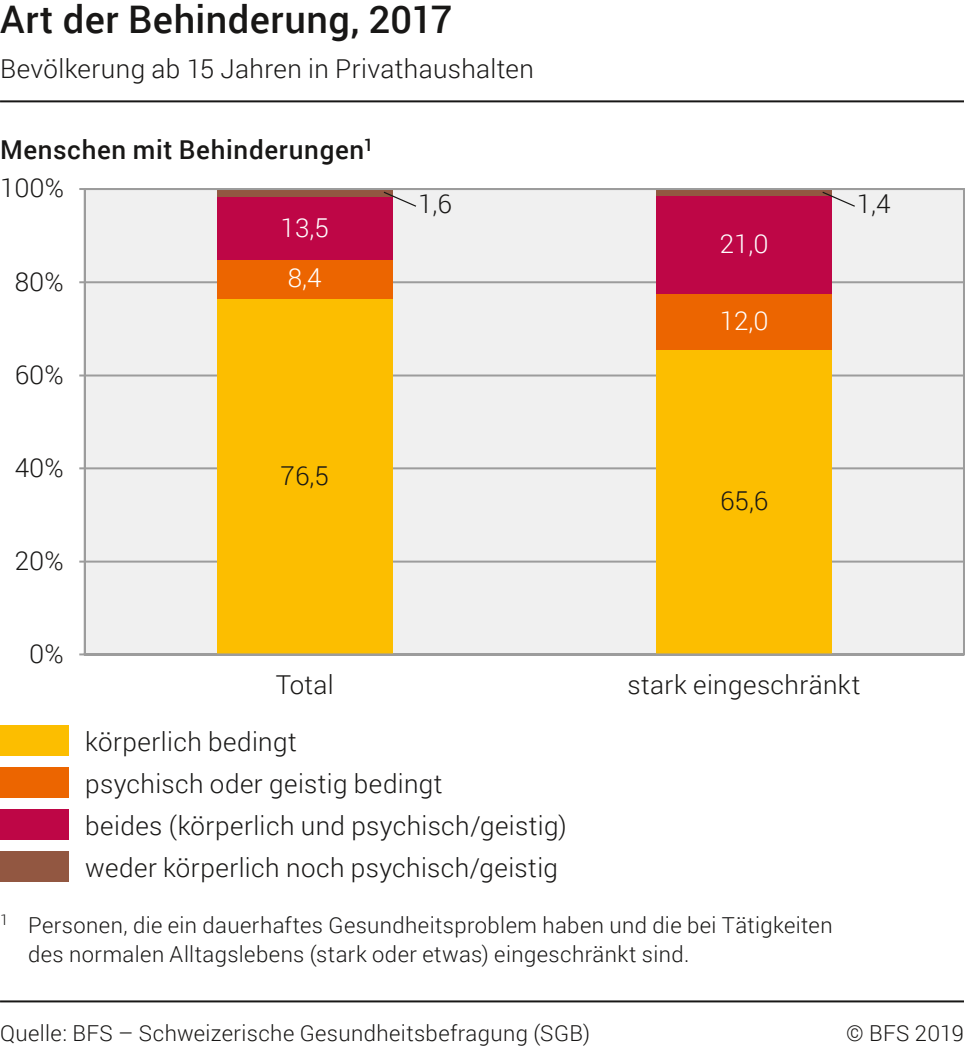
<style>
.page{position:relative;width:965px;height:1047px;background:#fff}
.page>*{position:absolute;margin:0;border:0;box-sizing:border-box;transform-origin:0 0}
.t1{font:500 38px "Roboto";letter-spacing:.015em;color:#181716}
.t2{font:300 26px/42px "Roboto";letter-spacing:.015em;color:#181716}
.t3{font:500 26px "Roboto";letter-spacing:.025em;color:#181716}
.t4{font:300 26px "Roboto";color:#fff}
.t5{font:300 22px/28.8px "Roboto";letter-spacing:.02em;color:#181716}
</style>
<div class="page">
<hr style="left:0;top:100px;width:963px;height:2px;background:#181716">
<hr style="left:0;top:1000px;width:963px;height:2px;background:#181716">
<div style="left:79px;top:188px;width:885px;height:468px;background:#f0f0f0"></div>
<hr style="left:85px;top:560px;width:878px;height:2px;background:#9c9c9c">
<hr style="left:85px;top:467px;width:878px;height:2px;background:#9c9c9c">
<hr style="left:85px;top:374px;width:878px;height:2px;background:#9c9c9c">
<hr style="left:85px;top:281px;width:878px;height:2px;background:#9c9c9c">
<hr style="left:84px;top:189px;width:2px;height:465px;background:#9c9c9c">
<div style="left:217px;top:299px;width:175px;height:355px;background:#fcbe00"></div>
<div style="left:217px;top:259px;width:175px;height:40px;background:#ec6500"></div>
<div style="left:217px;top:197px;width:175px;height:62px;background:#be0646"></div>
<div style="left:217px;top:189px;width:175px;height:8px;background:#925741"></div>
<div style="left:656px;top:349px;width:175px;height:305px;background:#fcbe00"></div>
<div style="left:656px;top:293px;width:175px;height:56px;background:#ec6500"></div>
<div style="left:656px;top:195px;width:175px;height:98px;background:#be0646"></div>
<div style="left:656px;top:189px;width:175px;height:6px;background:#925741"></div>
<div style="left:0;top:725px;width:68px;height:31px;background:#fcbe00"></div>
<div style="left:0;top:767px;width:68px;height:31px;background:#ec6500"></div>
<div style="left:0;top:809px;width:68px;height:31px;background:#be0646"></div>
<div style="left:0;top:851px;width:68px;height:31px;background:#925741"></div>
<svg style="left:383px;top:191px;width:473px;height:17px"></svg>
<hr style="left:85px;top:188px;width:878px;height:2px;background:#9c9c9c">
<hr style="left:85px;top:653px;width:878px;height:2px;background:#9c9c9c">
<h1 class="t1" style="left:0;top:-8px;width:454px">Art der Behinderung, 2017</h1>
<p class="t2" style="left:0;top:47px;width:535px">Bevölkerung ab 15 Jahren in Privathaushalten</p>
<p class="t3" style="left:0;top:132px;width:375px">Menschen mit Behinderungen<sup>1</sup></p>
<p class="t2" style="left:0;top:166px;width:65px">100%</p>
<p class="t2" style="left:15px;top:259px;width:50px">80%</p>
<p class="t2" style="left:15px;top:353px;width:50px">60%</p>
<p class="t2" style="left:15px;top:445px;width:50px">40%</p>
<p class="t2" style="left:15px;top:539px;width:50px">20%</p>
<p class="t2" style="left:29px;top:631px;width:36px">0%</p>
<p class="t4" style="left:280px;top:209px;width:50px">13,5</p>
<p class="t4" style="left:288px;top:260px;width:35px">8,4</p>
<p class="t2" style="left:280px;top:454px;width:50px">76,5</p>
<p class="t2" style="left:418px;top:182px;width:35px">1,6</p>
<p class="t4" style="left:719px;top:226px;width:50px">21,0</p>
<p class="t4" style="left:719px;top:302px;width:50px">12,0</p>
<p class="t2" style="left:720px;top:479px;width:50px">65,6</p>
<p class="t2" style="left:856px;top:182px;width:35px">1,4</p>
<p class="t2" style="left:276px;top:662px;width:59px">Total</p>
<p class="t2" style="left:627px;top:662px;width:234px">stark eingeschränkt</p>
<p class="t2" style="left:85px;top:719px;width:483px">körperlich bedingt<br>psychisch oder geistig bedingt<br>beides (körperlich und psychisch/geistig) weder körperlich noch psychisch/geistig</p>
<p class="t5" style="left:28px;top:910px;width:805px;text-indent:-28px"><sup>1</sup> Personen, die ein dauerhaftes Gesundheitsproblem haben und die bei Tätigkeiten des normalen Alltagslebens (stark oder etwas) eingeschränkt sind.</p>
<p class="t5" style="left:0;top:1018px;width:591px">Quelle: BFS – Schweizerische Gesundheitsbefragung (SGB)</p>
<p class="t5" style="left:845px;top:1018px;width:119px">© BFS 2019</p>
</div>
